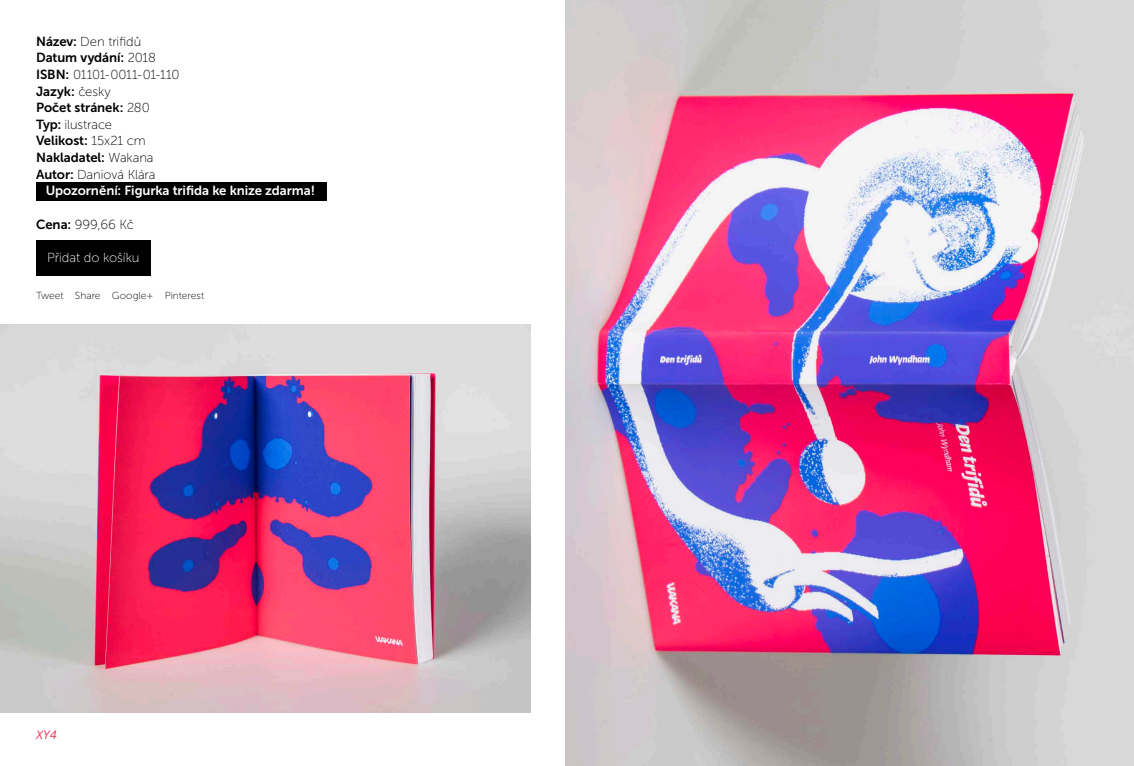
<style>
.page{position:relative;width:1134px;height:766px;background:#fff}
.page>*{position:absolute;margin:0;border:0;box-sizing:border-box;transform-origin:0 0}
.t1{font:13.1px/16.6px "Museo Sans 700";letter-spacing:-.005em;color:#000}
.t2{font:13.1px "Museo Sans 700";letter-spacing:-.01em;color:#fff}
.t3{font:13.1px "Museo Sans 100";letter-spacing:-.005em;color:#fff}
.t4{font:13.1px "Museo Sans 100";letter-spacing:-.01em;color:#000}
.t5{font:13px "Museo Sans 100";letter-spacing:-.005em;color:#000}
.t6{font:italic 12px "Museo Sans 300";color:#ed1843}
.t7{font:10.2px "Museo Sans 100";letter-spacing:.005em;color:#000}
.s1{font-family:"Museo Sans 700";font-size:13.1px}
.s2{font-family:"Museo Sans 100";font-size:13px}
.s3{font-family:"Museo Sans 700"}
</style>
<div class="page">
<img style="left:566px;top:0;width:568px;height:765px">
<img style="left:0;top:324px;width:531px;height:387px">
<div style="left:36px;top:240px;width:115px;height:35px;background:#000"></div>
<div style="left:36px;top:182px;width:290px;height:19px;background:#000"></div>
<p class="t5" style="left:36px;top:34px;width:107px"><span class="s1">Název:</span> Den trifidů</p>
<p class="t1" style="left:36px;top:50px;width:121px">Datum vydání: <span class="s2">2018</span></p>
<p class="t5" style="left:36px;top:68px;width:145px"><span class="s1">ISBN:</span> 01101-0011-01-110</p>
<p class="t1" style="left:36px;top:83px;width:115px">Jazyk: <span class="s2">česky<br></span>Počet stránek: <span class="s2">280</span></p>
<p class="t5" style="left:36px;top:117px;width:77px"><span class="s1">Typ:</span> ilustrace</p>
<p class="t1" style="left:36px;top:133px;width:119px">Velikost: <span class="s2">15x21 cm<br></span>Nakladatel: <span class="s2">Wakana</span></p>
<p class="t5" style="left:36px;top:167px;width:121px"><span class="s1">Autor:</span> Daniová Klára</p>
<p class="t2" style="left:46px;top:183px;width:271px">Upozornění: Figurka trifida ke knize zdarma!</p>
<p class="t4" style="left:36px;top:217px;width:99px"><span class="s3">Cena:</span> 999,66 Kč</p>
<p class="t3" style="left:47px;top:250px;width:94px">Přidat do košíku</p>
<p class="t7" style="left:36px;top:290px;width:170px">Tweet Share Google+ Pinterest</p>
<p class="t6" style="left:36px;top:728px;width:22px">XY4</p>
</div>
